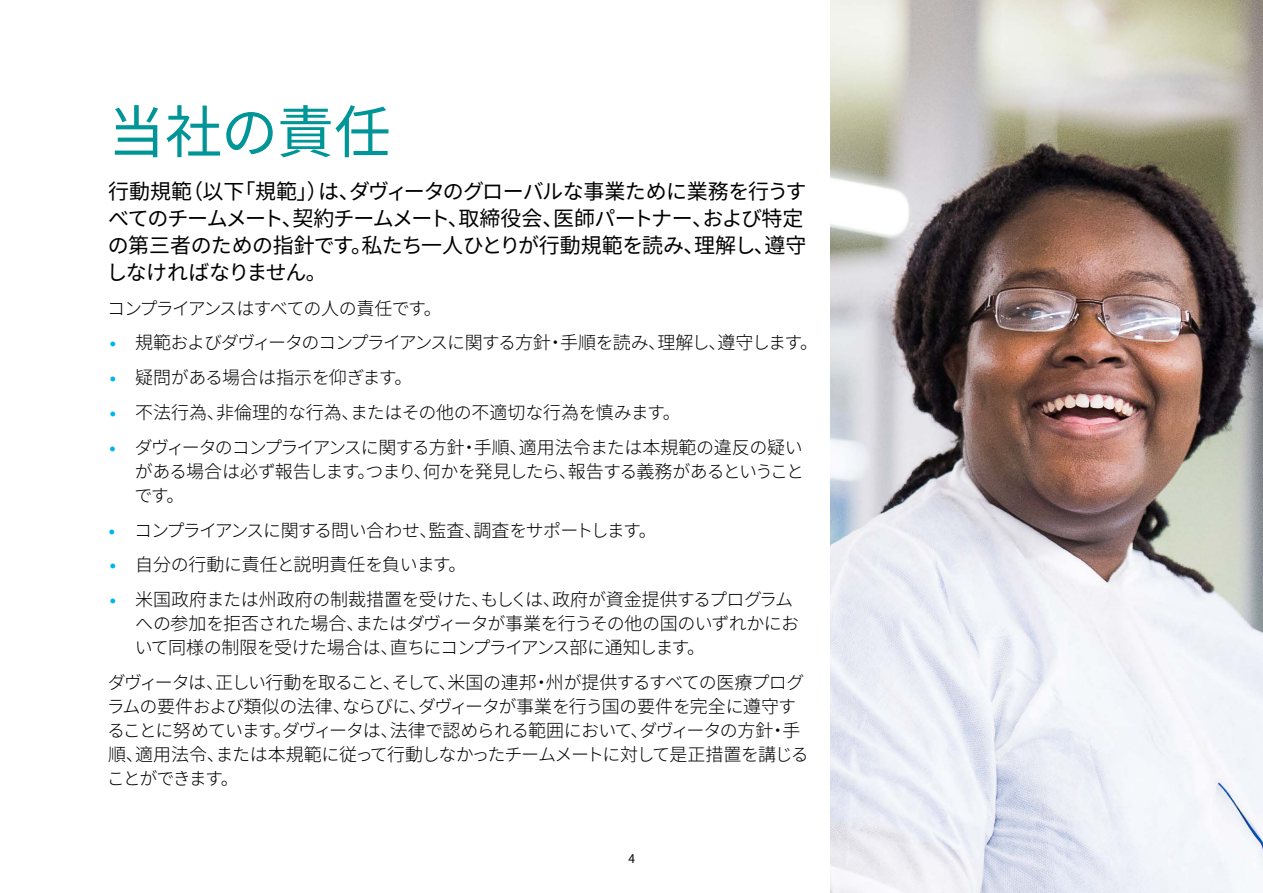
<style>
.page{position:relative;width:1263px;height:893px;background:#fff}
.page>*{position:absolute;margin:0;border:0;box-sizing:border-box;transform-origin:0 0}
.t1{font:57px "Noto Sans JP";letter-spacing:-.01em;color:#009596}
.t2{font:21px/27px "Noto Sans JP";letter-spacing:-.035em;color:#000}
.t3{font:300 18px/24px "Noto Sans JP";letter-spacing:-.045em;color:#000}
.t4{font:300 18px "Noto Sans JP";letter-spacing:-.01em;color:#000}
.t5{font:300 18px "Noto Sans JP";letter-spacing:-.07em;color:#000}
.t6{font:300 18px "Noto Sans JP";letter-spacing:-.065em;color:#000}
.t7{font:300 18px "Noto Sans JP";letter-spacing:-.015em;color:#000}
.t8{font:12px "Noto Sans JP";color:#000}
.s1{font-family:"Lato";font-size:16.5px;color:#00b5ef}
</style>
<div class="page">
<img style="left:831px;top:0;width:432px;height:893px">
<h1 class="t1" style="left:108px;top:100px;width:284px">当社の責任</h1>
<p class="t2" style="left:106px;top:178px;width:702px">行動規範（以下「規範」）は、ダヴィータのグローバルな事業ために業務を行うすべてのチームメート、契約チームメート、取締役会、医師パートナー、および特定の第三者のための指針です。私たち一人ひとりが行動規範を読み、理解し、遵守しなければなりません。</p>
<p class="t6" style="left:107px;top:298px;width:336px">コンプライアンスはすべての人の責任です。</p>
<p class="t5" style="left:108px;top:333px;width:711px"><span class="s1">•</span> 規範およびダヴィータのコンプライアンスに関する方針・手順を読み、理解し、遵守します。</p>
<p class="t4" style="left:108px;top:367px;width:306px"><span class="s1">•</span> 疑問がある場合は指示を仰ぎます。</p>
<p class="t4" style="left:108px;top:402px;width:574px"><span class="s1">•</span> 不法行為、非倫理的な行為、またはその他の不適切な行為を慎みます。</p>
<p class="t3" style="left:134px;top:436px;width:672px;text-align:justify;text-indent:-27px"><span class="s1">•</span> ダヴィータのコンプライアンスに関する方針・手順、適用法令または本規範の違反の疑いがある場合は必ず報告します。つまり、何かを発見したら、報告する義務があるということです。</p>
<p class="t3" style="left:107px;top:518px;width:551px"><span class="s1">•</span> コンプライアンスに関する問い合わせ、監査、調査をサポートします。</p>
<p class="t7" style="left:108px;top:555px;width:360px"><span class="s1">•</span> 自分の行動に責任と説明責任を負います。</p>
<p class="t3" style="left:135px;top:588px;width:666px;text-indent:-27px"><span class="s1">•</span> 米国政府または州政府の制裁措置を受けた、もしくは、政府が資金提供するプログラムへの参加を拒否された場合、またはダヴィータが事業を行うその他の国のいずれかにおいて同様の制限を受けた場合は、直ちにコンプライアンス部に通知します。</p>
<p class="t3" style="left:107px;top:671px;width:704px">ダヴィータは、正しい行動を取ること、そして、米国の連邦・州が提供するすべての医療プログラムの要件および類似の法律、ならびに、ダヴィータが事業を行う国の要件を完全に遵守することに努めています。ダヴィータは、法律で認められる範囲において、ダヴィータの方針・手順、適用法令、または本規範に従って行動しなかったチームメートに対して是正措置を講じることができます。</p>
<p class="t8" style="left:628px;top:852px;width:8px">4</p>
</div>
